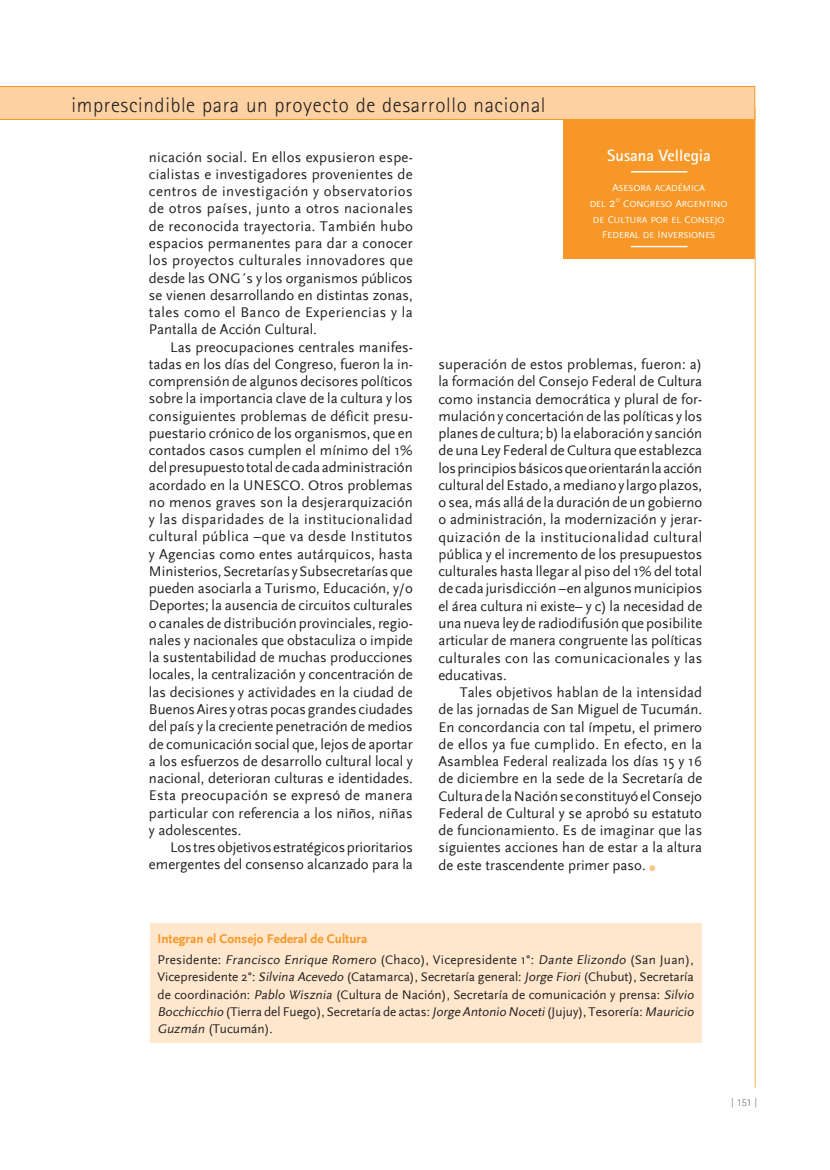
<style>
.page{position:relative;width:830px;height:1170px;background:#fff}
.page>*{position:absolute;margin:0;border:0;box-sizing:border-box;transform-origin:0 0}
.IC_título_nota_1{font:300 21px "Rotis Sans Serif";letter-spacing:.03em;color:#231f20}
.t1{font:700 16.5px "Rotis Sans Serif";color:#fff}
.IC_cpo_de_texto_1{font:14.7px/17.2px "Scala Sans";color:#231f20;text-align:justify}
.IC_cpo_de_texto_1-2{font:13.2px/17.2px "Scala Sans";color:#231f20}
.IC_cpo_de_texto_1-3{font:700 13.2px "Scala Sans";color:#f79727}
.t2{font:300 10.5px "Rotis Sans Serif";color:#6c6d70}
.IC_ficha_autor{font:9.3px/15.8px "Scala Sans";color:#fff;text-align:center}
.IC_cpo_de_texto_1-4{font:6px "Webdings";color:#fcc88e}
.s1{font-size:10.35px}
.s2{font-size:13.2px}
.s3{font-style:italic}
</style>
<div class="page">
<div style="left:150px;top:923px;width:552px;height:119px;background:#fee7cd"></div>
<div style="left:563px;top:117px;width:191px;height:142px;background:#f79727"></div>
<div style="left:0;top:86px;width:754px;height:34px;background:#fdd1a2"></div>
<hr style="left:630px;top:171px;width:57px;height:1px;background:#fff">
<hr style="left:630px;top:246px;width:57px;height:1px;background:#fff">
<hr style="left:754px;top:107px;width:1px;height:980px;background:#faae5c">
<p class="IC_título_nota_1" style="left:71px;top:92px;width:475px">imprescindible para un proyecto de desarrollo nacional</p>
<p class="IC_cpo_de_texto_1" style="left:149px;top:148px;width:265px">nicación social. En ellos expusieron espe&shy;cialistas e investigadores provenientes de centros de investigación y observatorios de otros países, junto a otros nacionales de reconocida trayectoria. También hubo espacios permanentes para dar a conocer los proyectos culturales innovadores que desde las ONG´s y los organismos públicos se vienen desarrollando en distintas zonas, tales como el Banco de Experiencias y la Pantalla de Acción Cultural.</p>
<p class="IC_cpo_de_texto_1" style="left:149px;top:338px;width:265px;text-indent:21px">Las preocupaciones centrales manifes&shy;tadas en los días del Congreso, fueron la in&shy;comprensión de algunos decisores políticos sobre la importancia clave de la cultura y los consiguientes problemas de déficit presu&shy;puestario crónico de los organismos, que en contados casos cumplen el mínimo del 1% del presupuesto total de cada administración acordado en la UNESCO. Otros problemas no menos graves son la desjerarquización y las disparidades de la institucionalidad cultural pública –que va desde Institutos y Agencias como entes autárquicos, hasta Ministerios, Secretarías y Subsecretarías que pueden asociarla a Turismo, Educación, y/o Deportes; la ausencia de circuitos culturales o canales de distribución provinciales, regio&shy;nales y nacionales que obstaculiza o impide la sustentabilidad de muchas producciones locales, la centralización y concentración de las decisiones y actividades en la ciudad de Buenos Aires y otras pocas grandes ciudades del país y la creciente penetración de medios de comunicación social que, lejos de aportar a los esfuerzos de desarrollo cultural local y nacional, deterioran culturas e identidades.<br>Esta preocupación se expresó de manera particular con referencia a los niños, niñas y adolescentes.</p>
<p class="IC_cpo_de_texto_1" style="left:149px;top:838px;width:265px;text-align:right">Los tres objetivos estratégicos prioritarios emergentes del consenso alcanzado para la</p>
<p class="t1" style="left:607px;top:145px;width:105px">Susana Vellegia</p>
<p class="IC_ficha_autor" style="left:589px;top:180px;width:139px"><span class="s1">a</span>sesora académica<br>del <span class="s2">2</span><sup>o</sup> <span class="s1">c</span>ongreso <span class="s1">a</span>rgentino</p>
<p class="IC_ficha_autor" style="left:592px;top:212px;width:133px">de <span class="s1">c</span>ultura por el <span class="s1">c</span>onsejo <span class="s1">f</span>ederal de <span class="s1">i</span>nversiones</p>
<p class="IC_cpo_de_texto_1" style="left:438px;top:356px;width:265px">superación de estos problemas, fueron: a) la formación del Consejo Federal de Cultura como instancia democrática y plural de for&shy;mulación y concertación de las políticas y los planes de cultura; b) la elaboración y sanción de una Ley Federal de Cultura que establezca los principios básicos que orientarán la acción cultural del Estado, a mediano y largo plazos, o sea, más allá de la duración de un gobierno o administración, la modernización y jerar&shy;quización de la institucionalidad cultural pública y el incremento de los presupuestos culturales hasta llegar al piso del 1% del total de cada jurisdicción –en algunos municipios el área cultura ni existe– y c) la necesidad de una nueva ley de radiodifusión que posibilite articular de manera congruente las políticas culturales con las comunicacionales y las educativas.</p>
<p class="IC_cpo_de_texto_1" style="left:438px;top:684px;width:265px;text-indent:21px">Tales objetivos hablan de la intensidad de las jornadas de San Miguel de Tucumán.<br>En concordancia con tal ímpetu, el primero de ellos ya fue cumplido. En efecto, en la Asamblea Federal realizada los días 15 y 16 de diciembre en la sede de la Secretaría de Cultura de la Nación se constituyó el Consejo Federal de Cultural y se aprobó su estatuto de funcionamiento. Es de imaginar que las siguientes acciones han de estar a la altura de este trascendente primer paso.</p>
<p class="IC_cpo_de_texto_1-4" style="left:649px;top:864px;width:7px">■</p>
<p class="IC_cpo_de_texto_1-3" style="left:157px;top:931px;width:211px">Integran el Consejo Federal de Cultura</p>
<p class="IC_cpo_de_texto_1-2" style="left:157px;top:951px;width:540px">Presidente: <span class="s3">Francisco Enrique Romero</span> (Chaco), Vicepresidente 1°: <span class="s3">Dante Elizondo</span> (San Juan), Vicepresidente 2°: <span class="s3">Silvina Acevedo</span> (Catamarca), Secretaría general: <span class="s3">Jorge Fiori</span>(Chubut), Secretaría de coordinación: <span class="s3">Pablo Wisznia</span> (Cultura de Nación), Secretaría de comunicación y prensa: <span class="s3">Silvio Bocchicchio</span> (Tierra del Fuego), Secretaría de actas: <span class="s3">Jorge Antonio Noceti</span>(Jujuy), Tesorería: <span class="s3">Mauricio Guzmán</span> (Tucumán).</p>
<p class="t2" style="left:730px;top:1095px;width:28px">| 151 |</p>
</div>
